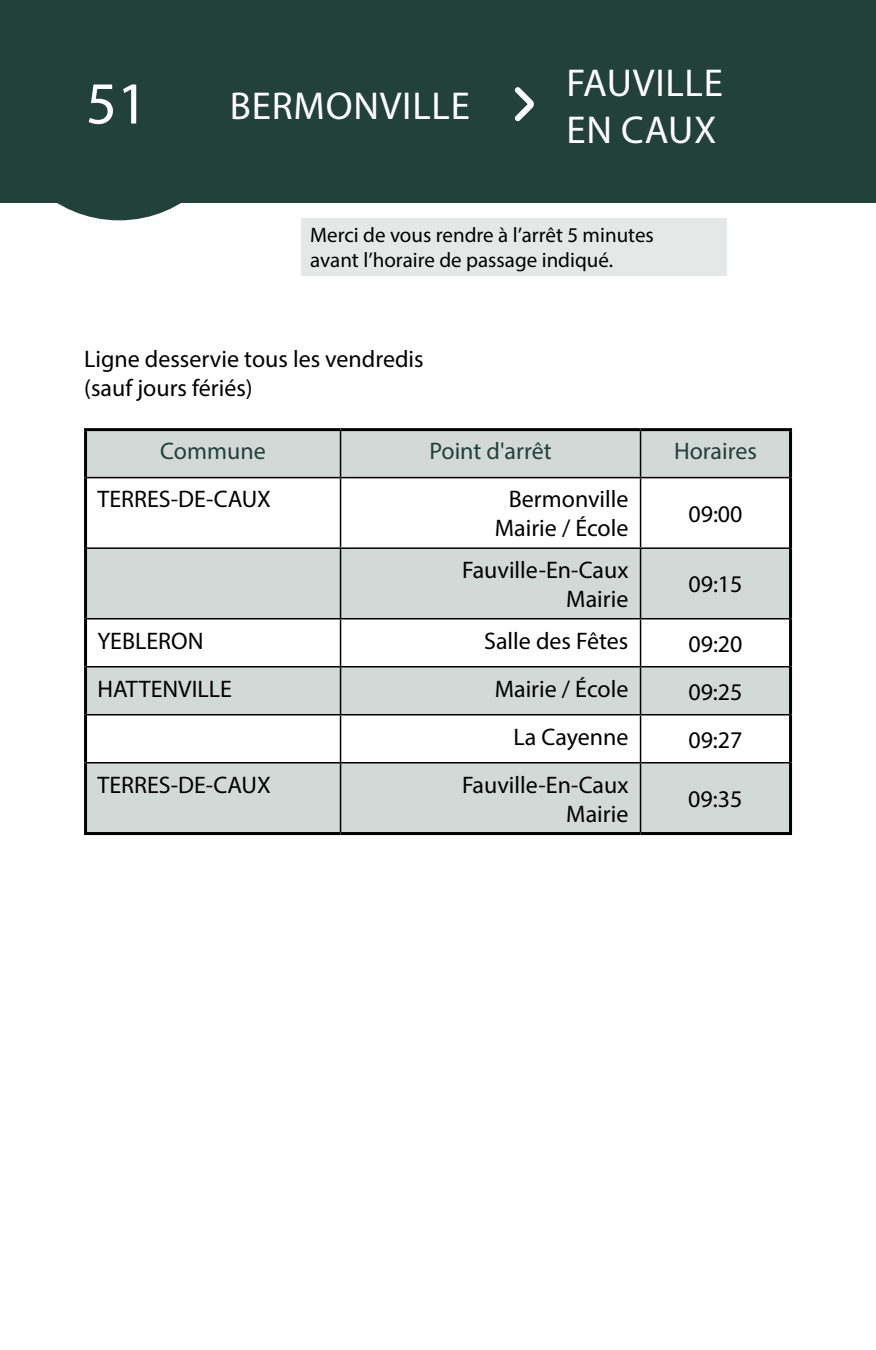
<style>
.page{position:relative;width:876px;height:1350px;background:#fff}
.page>*{position:absolute;margin:0;border:0;box-sizing:border-box;transform-origin:0 0}
.t1{font:60px "Myriad Pro";color:#fff}
.t2{font:39px/46.8px "Myriad Pro";letter-spacing:.02em;color:#fff}
.t3{font:24px/28.8px "Myriad Pro";color:#000;text-align:right}
.t4{font:24px "Myriad Pro";color:#224139}
.t5{font:21px/25.2px "Myriad Pro";color:#000}
</style>
<div class="page">
<div style="left:0;top:0;width:876px;height:203px;background:#224139"></div>
<svg style="left:57px;top:203px;width:124px;height:17px;fill:#224139"></svg>
<svg style="left:515px;top:87px;width:19px;height:34px"></svg>
<div style="left:302px;top:218px;width:425px;height:58px;background:#e6e8e8"></div>
<svg style="left:87px;top:431px;width:702px;height:401px;fill:#d3d9d7"></svg>
<hr style="left:84px;top:428px;width:257px;height:3px;background:#000">
<hr style="left:84px;top:431px;width:3px;height:47px;background:#000">
<hr style="left:341px;top:428px;width:300px;height:3px;background:#000">
<hr style="left:641px;top:428px;width:151px;height:3px;background:#000">
<hr style="left:789px;top:431px;width:3px;height:47px;background:#000">
<hr style="left:84px;top:478px;width:3px;height:70px;background:#000">
<hr style="left:789px;top:478px;width:3px;height:70px;background:#000">
<hr style="left:84px;top:548px;width:3px;height:71px;background:#000">
<hr style="left:789px;top:548px;width:3px;height:71px;background:#000">
<hr style="left:84px;top:619px;width:3px;height:48px;background:#000">
<hr style="left:789px;top:619px;width:3px;height:48px;background:#000">
<hr style="left:84px;top:667px;width:3px;height:48px;background:#000">
<hr style="left:789px;top:667px;width:3px;height:48px;background:#000">
<hr style="left:84px;top:715px;width:3px;height:48px;background:#000">
<hr style="left:789px;top:715px;width:3px;height:48px;background:#000">
<hr style="left:84px;top:763px;width:3px;height:69px;background:#000">
<hr style="left:789px;top:763px;width:3px;height:69px;background:#000">
<hr style="left:84px;top:832px;width:257px;height:3px;background:#000">
<hr style="left:341px;top:832px;width:300px;height:3px;background:#000">
<hr style="left:641px;top:832px;width:151px;height:3px;background:#000">
<hr style="left:340px;top:431px;width:1px;height:46px;background:#000">
<hr style="left:640px;top:431px;width:1px;height:46px;background:#000">
<hr style="left:87px;top:477px;width:254px;height:1px;background:#000">
<hr style="left:341px;top:477px;width:300px;height:1px;background:#000">
<hr style="left:340px;top:478px;width:1px;height:69px;background:#000">
<hr style="left:641px;top:477px;width:148px;height:1px;background:#000">
<hr style="left:640px;top:478px;width:1px;height:69px;background:#000">
<hr style="left:87px;top:547px;width:254px;height:2px;background:#000">
<hr style="left:341px;top:547px;width:300px;height:2px;background:#000">
<hr style="left:340px;top:549px;width:1px;height:69px;background:#000">
<hr style="left:641px;top:547px;width:148px;height:2px;background:#000">
<hr style="left:640px;top:549px;width:1px;height:69px;background:#000">
<hr style="left:87px;top:618px;width:254px;height:1px;background:#000">
<hr style="left:341px;top:618px;width:300px;height:1px;background:#000">
<hr style="left:340px;top:619px;width:1px;height:47px;background:#000">
<hr style="left:641px;top:618px;width:148px;height:1px;background:#000">
<hr style="left:640px;top:619px;width:1px;height:47px;background:#000">
<hr style="left:87px;top:666px;width:254px;height:1px;background:#000">
<hr style="left:341px;top:666px;width:300px;height:1px;background:#000">
<hr style="left:340px;top:667px;width:1px;height:47px;background:#000">
<hr style="left:641px;top:666px;width:148px;height:1px;background:#000">
<hr style="left:640px;top:667px;width:1px;height:47px;background:#000">
<hr style="left:87px;top:714px;width:254px;height:1px;background:#000">
<hr style="left:341px;top:714px;width:300px;height:1px;background:#000">
<hr style="left:340px;top:715px;width:1px;height:47px;background:#000">
<hr style="left:641px;top:714px;width:148px;height:1px;background:#000">
<hr style="left:640px;top:715px;width:1px;height:47px;background:#000">
<hr style="left:87px;top:762px;width:254px;height:1px;background:#000">
<hr style="left:341px;top:762px;width:300px;height:1px;background:#000">
<hr style="left:340px;top:763px;width:1px;height:69px;background:#000">
<hr style="left:641px;top:762px;width:148px;height:1px;background:#000">
<hr style="left:640px;top:763px;width:1px;height:69px;background:#000">
<h1 class="t1" style="left:86px;top:66px;width:63px">51</h1>
<h2 class="t2" style="left:230px;top:81px;width:242px">BERMONVILLE</h2>
<h2 class="t2" style="left:567px;top:59px;width:158px">FAUVILLE<br>EN CAUX</h2>
<p class="t5" style="left:310px;top:222px;width:345px">Merci de vous rendre à l’arrêt 5 minutes avant l’horaire de passage indiqué.</p>
<p class="t3" style="left:84px;top:345px;width:341px;text-align:left">Ligne desservie tous les vendredis (sauf jours fériés)</p>
<p class="t4" style="left:160px;top:437px;width:107px">Commune</p>
<p class="t4" style="left:429px;top:437px;width:124px">Point d'arrêt</p>
<p class="t4" style="left:674px;top:437px;width:84px">Horaires</p>
<p class="t3" style="left:98px;top:485px;width:175px">TERRES-DE-CAUX</p>
<p class="t3" style="left:495px;top:485px;width:135px;text-align:center">Bermonville<br>Mairie / École</p>
<p class="t3" style="left:688px;top:499px;width:56px">09:00</p>
<p class="t3" style="left:462px;top:555px;width:168px">Fauville-En-Caux<br>Mairie</p>
<p class="t3" style="left:688px;top:570px;width:56px">09:15</p>
<p class="t3" style="left:97px;top:626px;width:108px">YEBLERON</p>
<p class="t3" style="left:484px;top:626px;width:146px">Salle des Fêtes</p>
<p class="t3" style="left:688px;top:629px;width:56px">09:20</p>
<p class="t3" style="left:97px;top:674px;width:136px">HATTENVILLE</p>
<p class="t3" style="left:495px;top:674px;width:135px">Mairie / École</p>
<p class="t3" style="left:688px;top:677px;width:56px">09:25</p>
<p class="t3" style="left:514px;top:722px;width:116px">La Cayenne</p>
<p class="t3" style="left:688px;top:725px;width:56px">09:27</p>
<p class="t3" style="left:97px;top:770px;width:175px">TERRES-DE-CAUX</p>
<p class="t3" style="left:462px;top:770px;width:168px">Fauville-En-Caux<br>Mairie</p>
<p class="t3" style="left:688px;top:784px;width:56px">09:35</p>
</div>
